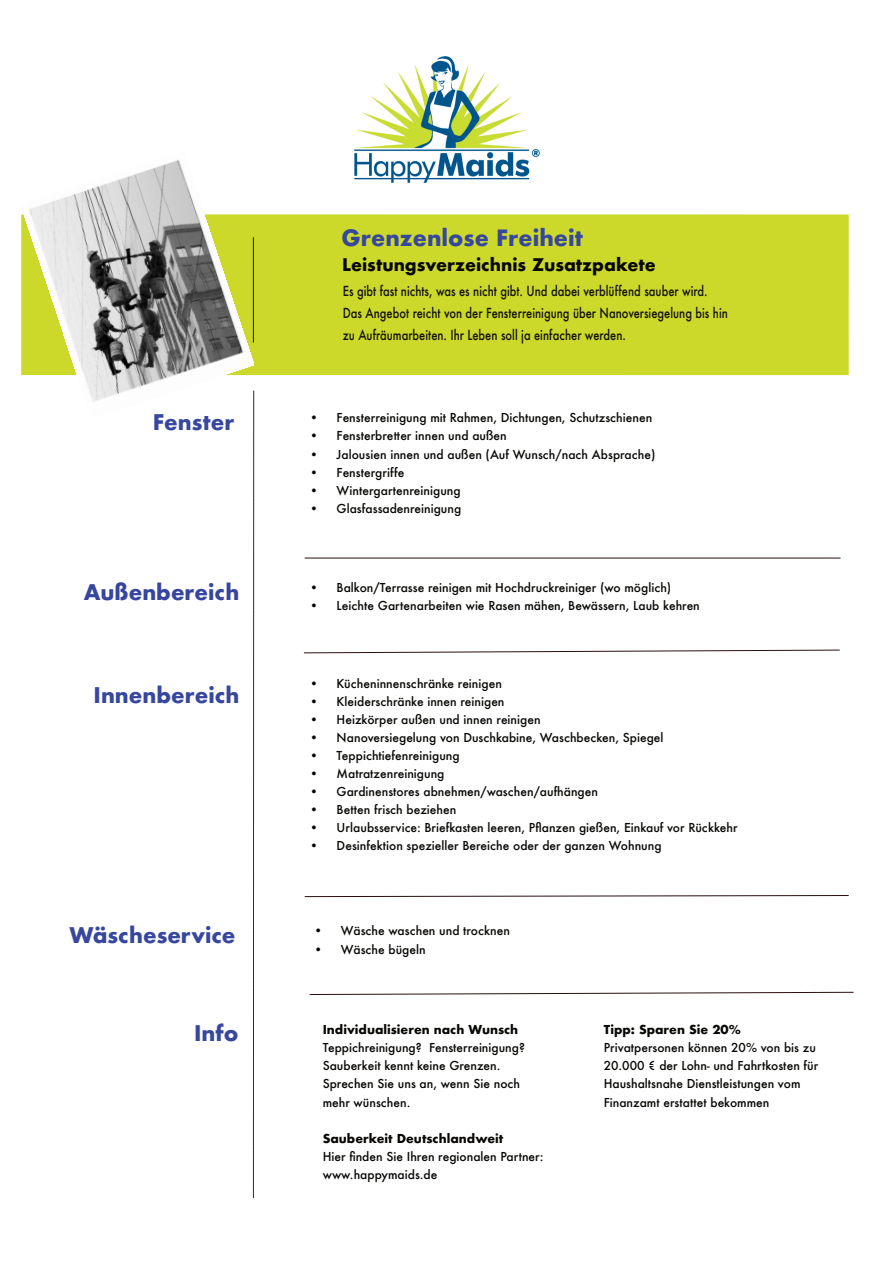
<style>
.page{position:relative;width:894px;height:1263px;background:#fff}
.page>*{position:absolute;margin:0;border:0;box-sizing:border-box;transform-origin:0 0}
.t1{font:700 21.9px "Futura";color:#36479d}
.t2{font:700 21px "Futura";color:#36479d}
.t3{font:700 21px "Futura";color:#36459d}
.t4{font:700 16.95px "Futura";color:#090705}
.t5{font:500 13.5px/22.2px "Futura";color:#161211;scale:.83 1}
.t6{font:500 12px/18.1px "Futura";color:#080704}
.t7{font:700 12px "Futura";color:#080704}
</style>
<div class="page">
<div style="left:21px;top:214px;width:827px;height:161px;background:#ccd92a"></div>
<hr style="left:253px;top:237px;width:1px;height:106px;background:#290e0f">
<svg style="left:253px;top:391px;width:1px;height:807px"></svg>
<img style="left:354px;top:56px;width:186px;height:127px">
<hr style="left:304px;top:558px;width:536px;height:1px;background:#290e0f">
<svg style="left:303px;top:650px;width:536px;height:3px"></svg>
<svg style="left:304px;top:895px;width:544px;height:2px"></svg>
<svg style="left:309px;top:992px;width:544px;height:3px"></svg>
<img style="left:21px;top:160px;width:232px;height:242px">
<h1 class="t1" style="left:341px;top:228px;width:243px">Grenzenlose Freiheit</h1>
<h3 class="t4" style="left:342px;top:257px;width:315px">Leistungsverzeichnis Zusatzpakete</h3>
<p class="t5" style="left:343px;top:281px;width:465px">Es gibt fast nichts, was es nicht gibt. Und dabei verblüffend sauber wird.<br>Das Angebot reicht von der Fensterreinigung über Nanoversiegelung bis hin zu Aufräumarbeiten. Ihr Leben soll ja einfacher werden.</p>
<h2 class="t2" style="left:153px;top:412px;width:83px">Fenster</h2>
<p class="t6" style="left:309px;top:410px;width:344px">• Fensterreinigung mit Rahmen, Dichtungen, Schutzschienen</p>
<p class="t6" style="left:309px;top:428px;width:198px">• Fensterbretter innen und außen</p>
<p class="t6" style="left:309px;top:446px;width:347px">• Jalousien innen und außen (Auf Wunsch/nach Absprache)</p>
<p class="t6" style="left:309px;top:464px;width:96px">• Fenstergriffe</p>
<p class="t6" style="left:309px;top:482px;width:152px">• Wintergartenreinigung</p>
<p class="t6" style="left:309px;top:500px;width:153px">• Glasfassadenreinigung</p>
<h2 class="t3" style="left:84px;top:582px;width:157px">Außenbereich</h2>
<p class="t6" style="left:309px;top:579px;width:363px">• Balkon/Terrasse reinigen mit Hochdruckreiniger (wo möglich)</p>
<p class="t6" style="left:309px;top:598px;width:391px">• Leichte Gartenarbeiten wie Rasen mähen, Bewässern, Laub kehren</p>
<h2 class="t2" style="left:93px;top:685px;width:147px">Innenbereich</h2>
<p class="t6" style="left:309px;top:676px;width:194px">• Kücheninnenschränke reinigen</p>
<p class="t6" style="left:309px;top:694px;width:196px">• Kleiderschränke innen reinigen</p>
<p class="t6" style="left:309px;top:712px;width:232px">• Heizkörper außen und innen reinigen</p>
<p class="t6" style="left:309px;top:730px;width:355px">• Nanoversiegelung von Duschkabine, Waschbecken, Spiegel</p>
<p class="t6" style="left:309px;top:748px;width:151px">• Teppichtiefenreinigung</p>
<p class="t6" style="left:309px;top:766px;width:136px">• Matratzenreinigung</p>
<p class="t6" style="left:309px;top:784px;width:290px">• Gardinenstores abnehmen/waschen/aufhängen</p>
<p class="t6" style="left:309px;top:802px;width:148px">• Betten frisch beziehen</p>
<p class="t6" style="left:309px;top:820px;width:429px">• Urlaubsservice: Briefkasten leeren, Pflanzen gießen, Einkauf vor Rückkehr</p>
<p class="t6" style="left:309px;top:838px;width:353px">• Desinfektion spezieller Bereiche oder der ganzen Wohnung</p>
<h2 class="t2" style="left:69px;top:926px;width:167px">Wäscheservice</h2>
<p class="t6" style="left:313px;top:923px;width:198px">• Wäsche waschen und trocknen</p>
<p class="t6" style="left:313px;top:941px;width:113px">• Wäsche bügeln</p>
<h2 class="t2" style="left:194px;top:1024px;width:46px">Info</h2>
<p class="t7" style="left:322px;top:1024px;width:197px">Individualisieren nach Wunsch</p>
<p class="t6" style="left:322px;top:1040px;width:204px">Teppichreinigung? Fensterreinigung?<br>Sauberkeit kennt keine Grenzen.<br>Sprechen Sie uns an, wenn Sie noch mehr wünschen.</p>
<p class="t7" style="left:322px;top:1133px;width:182px">Sauberkeit Deutschlandweit</p>
<p class="t6" style="left:322px;top:1149px;width:222px">Hier finden Sie Ihren regionalen Partner: www.happymaids.de</p>
<p class="t7" style="left:603px;top:1024px;width:139px">Tipp: Sparen Sie 20%</p>
<p class="t6" style="left:603px;top:1040px;width:216px">Privatpersonen können 20% von bis zu 20.000 € der Lohn- und Fahrtkosten für Haushaltsnahe Dienstleistungen vom Finanzamt erstattet bekommen</p>
</div>
